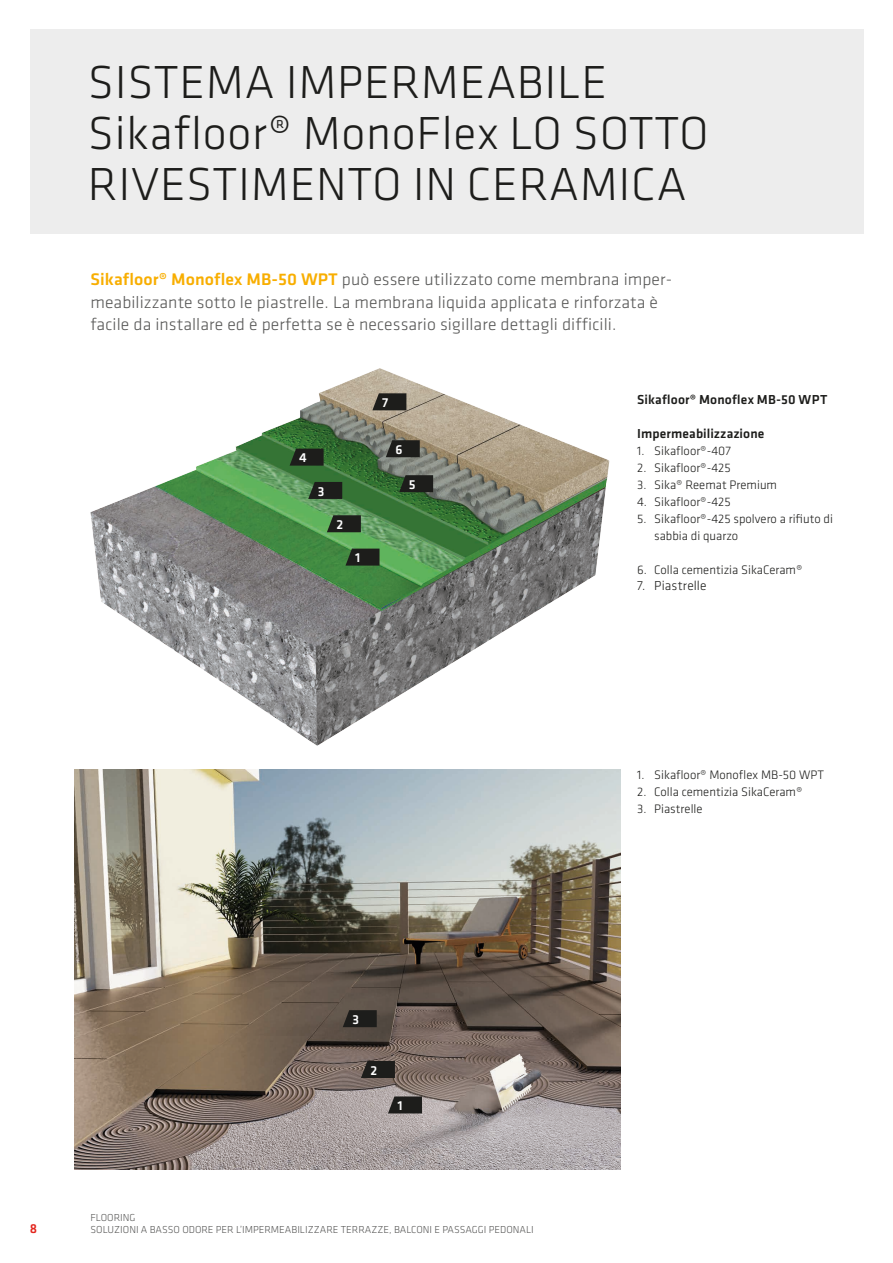
<style>
.page{position:relative;width:893px;height:1263px;background:#fff}
.page>*{position:absolute;margin:0;border:0;box-sizing:border-box;transform-origin:0 0}
.SI_Klavica_HL1{font:300 48px/51px "Klavika";letter-spacing:.015em;color:#1d1d1b}
.SI__Klavica_Lead{font:300 17.4px/22.6px "Klavika";letter-spacing:.005em;color:#575756}
.SI_Klavika_copy{font:500 13.5px "Klavika";letter-spacing:.01em;color:#1d1d1b}
.List_TAB_1_2_3{font:500 13.5px "Klavika";letter-spacing:.005em;color:#1d1d1b}
.List_TAB_1_2_3-2{font:300 13.5px "Klavika";letter-spacing:.005em;color:#1d1d1b}
.SI_Klavica_Numbering{font:500 13.5px "Klavika";color:#fff}
.t1{font:500 13.5px "Klavika";color:#e3251d}
.t2{font:300 12.75px/17px "Klavika";color:#1d1d1b}
.t3{font:300 10.5px/12.6px "Klavika";color:#575756}
.s1{font-weight:500;color:#f8ae00}
</style>
<div class="page">
<div style="left:30px;top:30px;width:833px;height:204px;background:#ededed"></div>
<img style="left:74px;top:770px;width:546px;height:399px">
<svg style="left:361px;top:1061px;width:34px;height:17px"></svg>
<svg style="left:388px;top:1096px;width:34px;height:17px"></svg>
<img style="left:91px;top:368px;width:519px;height:378px">
<svg style="left:386px;top:440px;width:34px;height:17px"></svg>
<svg style="left:399px;top:475px;width:34px;height:17px"></svg>
<svg style="left:290px;top:449px;width:34px;height:17px"></svg>
<svg style="left:308px;top:482px;width:34px;height:17px"></svg>
<svg style="left:327px;top:515px;width:34px;height:17px"></svg>
<svg style="left:345px;top:549px;width:34px;height:17px"></svg>
<svg style="left:372px;top:393px;width:34px;height:17px"></svg>
<svg style="left:343px;top:1010px;width:34px;height:17px"></svg>
<p class="SI_Klavica_HL1" style="left:88px;top:56px;width:622px">SISTEMA IMPERMEABILE<br>Sikafloor® MonoFlex LO SOTTO<br>RIVESTIMENTO IN CERAMICA</p>
<p class="SI__Klavica_Lead" style="left:91px;top:268px;width:583px"><span class="s1">Sikafloor® Monoflex MB-50 WPT</span> può essere utilizzato come membrana imper&shy;meabilizzante sotto le piastrelle. La membrana liquida applicata e rinforzata è facile da installare ed è perfetta se è necessario sigillare dettagli difficili.</p>
<p class="SI_Klavica_Numbering" style="left:299px;top:449px;width:9px">4</p>
<p class="SI_Klavica_Numbering" style="left:318px;top:482px;width:8px">3</p>
<p class="SI_Klavica_Numbering" style="left:337px;top:515px;width:8px">2</p>
<p class="SI_Klavica_Numbering" style="left:355px;top:548px;width:7px">1</p>
<p class="SI_Klavica_Numbering" style="left:382px;top:393px;width:8px">7</p>
<p class="SI_Klavica_Numbering" style="left:395px;top:440px;width:9px">6</p>
<p class="SI_Klavica_Numbering" style="left:409px;top:475px;width:8px">5</p>
<p class="SI_Klavica_Numbering" style="left:352px;top:1010px;width:8px">3</p>
<p class="SI_Klavica_Numbering" style="left:371px;top:1061px;width:8px">2</p>
<p class="SI_Klavica_Numbering" style="left:398px;top:1096px;width:7px">1</p>
<p class="t1" style="left:30px;top:1219px;width:9px">8</p>
<p class="t3" style="left:91px;top:1211px;width:445px">FLOORING<br>SOLUZIONI A BASSO ODORE PER L’IMPERMEABILIZZARE TERRAZZE, BALCONI E PASSAGGI PEDONALI</p>
<p class="SI_Klavika_copy" style="left:637px;top:390px;width:192px">Sikafloor® Monoflex MB-50 WPT</p>
<p class="List_TAB_1_2_3" style="left:637px;top:424px;width:129px">Impermeabilizzazione</p>
<p class="t2" style="left:637px;top:442px;width:95px">1. Sikafloor®-407</p>
<p class="t2" style="left:637px;top:459px;width:95px">2. Sikafloor®-425</p>
<p class="t2" style="left:637px;top:476px;width:141px">3. Sika® Reemat Premium</p>
<p class="t2" style="left:637px;top:493px;width:95px">4. Sikafloor®-425</p>
<p class="t2" style="left:654px;top:510px;width:180px;text-indent:-17px">5. Sikafloor®-425 spolvero a rifiuto di sabbia di quarzo</p>
<p class="t2" style="left:637px;top:561px;width:167px">6. Colla cementizia SikaCeram®</p>
<p class="List_TAB_1_2_3-2" style="left:637px;top:578px;width:71px">7. Piastrelle</p>
<p class="t2" style="left:637px;top:766px;width:188px">1. Sikafloor® Monoflex MB-50 WPT</p>
<p class="t2" style="left:637px;top:783px;width:167px">2. Colla cementizia SikaCeram®</p>
<p class="t2" style="left:637px;top:800px;width:67px">3. Piastrelle</p>
</div>
